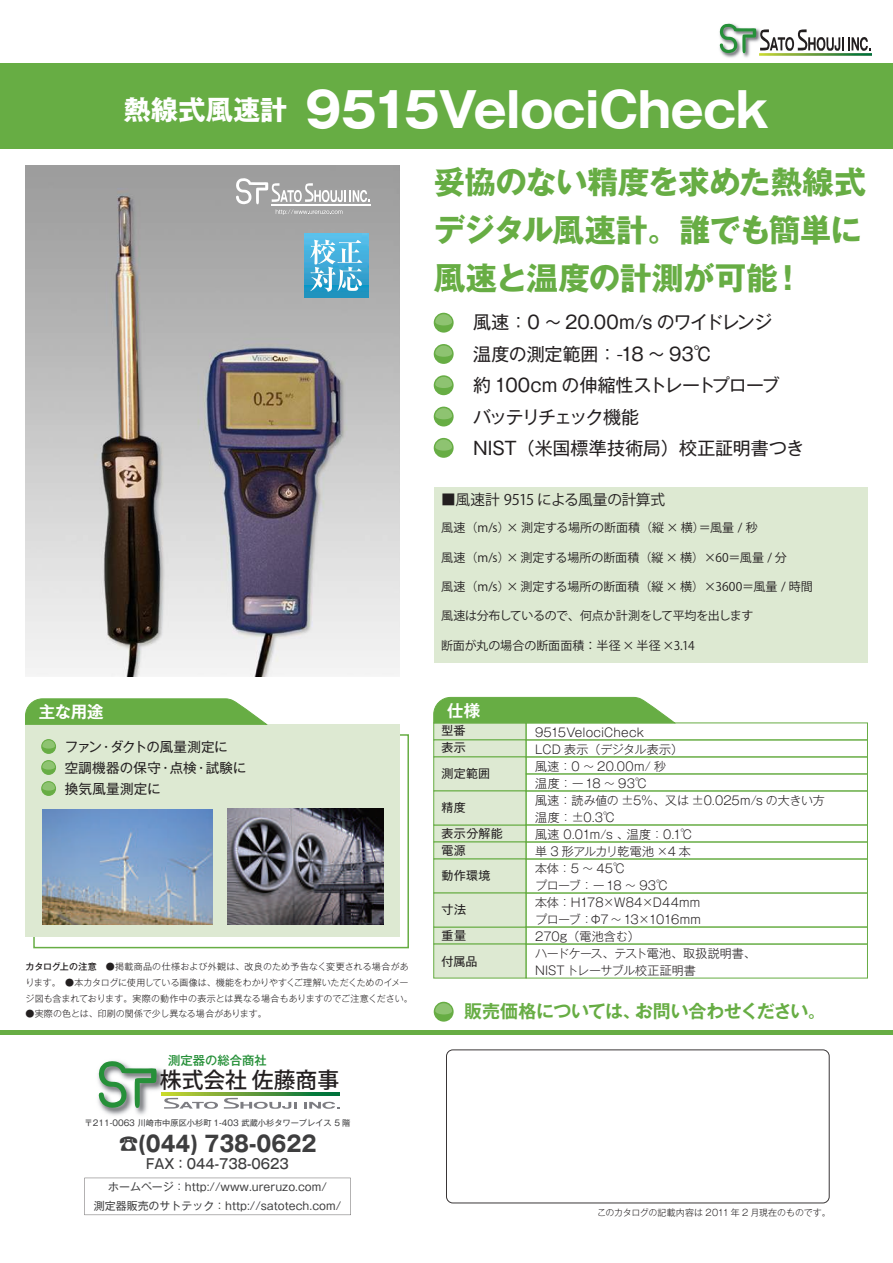
<style>
.page{position:relative;width:893px;height:1263px;background:#fff}
.page>*{position:absolute;margin:0;border:0;box-sizing:border-box;transform-origin:0 0}
.t1{font:700 48px "Gothic MB101 Pro";letter-spacing:-.015em;color:#fff}
.t2{font:700 31.5px/48px "Gothic MB101 Pro";letter-spacing:-.025em;color:#67ad44}
.t3{font:21.9px "Gothic MB101 Pro Bold 90 msp RKSJ H";color:#3e3e3f;scale:.9 1}
.t4{font:21.75px "Koz Go Pro Medium 90 msp RKSJ H";color:#231f20}
.t5{font:18px/31.5px "Gothic MB101 Pro";letter-spacing:-.015em;color:#231f20}
.t6{font:700 18px "Gothic MB101 Pro De";letter-spacing:-.02em;color:#67ad44}
.t7{font:700 16.5px "Gothic MB101 Pro De";letter-spacing:-.02em;color:#fff}
.t8{font:14.7px "Koz Go Pro";letter-spacing:-.025em;color:#231f20}
.t9{font:13.65px "Gothic MB101 Pro Medium 90 msp RKSJ H";color:#3e3e3f;scale:.9 1}
.t10{font:13.5px/21px "Gothic MB101 Pro";letter-spacing:.015em;color:#231f20}
.t11{font:12.3px "Gothic MB101 Pro Medium 90 msp RKSJ H";color:#269039}
.t12{font:300 12px/17px "Gothic MB101 Pro";color:#231f20}
.t13{font:12px "Koz Go Pro";letter-spacing:-.01em;color:#231f20}
.t14{font:12px/25.8px "Gothic MB101 Pro";letter-spacing:.02em;color:#231f20}
.t15{font:12px "Koz Go Pro";letter-spacing:-.03em;color:#231f20}
.t16{font:10.95px/19.2px "Gothic MB101 Pro Regular 90 msp RKSJ H";color:#3e3e3f;text-align:center}
.t17{font:300 9px/15.8px "Gothic MB101 Pro";color:#231f20}
.t18{font:300 9px "Gothic MB101 Pro";letter-spacing:-.02em;color:#231f20}
.t19{font:8.25px "Gothic MB101 Pro Regular 90 msp RKSJ H";color:#3e3e3f}
.s1{font-family:"Koz Go Pro"}
.s2{font-weight:500}
</style>
<div class="page">
<hr style="left:0;top:1031px;width:893px;height:4px;background:#67ad44">
<div style="left:0;top:64px;width:893px;height:85px;background:#67ad44"></div>
<img style="left:719px;top:31px;width:43px;height:27px">
<svg style="left:720px;top:23px;width:151px;height:30px"></svg>
<img style="left:760px;top:53px;width:112px;height:2px">
<div style="left:446px;top:1050px;width:383px;height:153px;border:1px solid #231f20;border-radius:6px"></div>
<img style="left:98px;top:1068px;width:69px;height:48px">
<svg style="left:99px;top:1061px;width:58px;height:47px"></svg>
<svg style="left:164px;top:1098px;width:133px;height:11px"></svg>
<svg style="left:304px;top:1101px;width:36px;height:8px"></svg>
<svg style="left:162px;top:1092px;width:178px;height:3px"></svg>
<svg style="left:84px;top:1178px;width:267px;height:37px"></svg>
<svg style="left:434px;top:1002px;width:20px;height:20px"></svg>
<svg style="left:435px;top:1003px;width:17px;height:11px"></svg>
<div style="left:434px;top:723px;width:92px;height:17px;background:#dde9d2;border:1px solid #67ad44"></div>
<div style="left:434px;top:740px;width:92px;height:17px;background:#dde9d2;border:1px solid #67ad44"></div>
<div style="left:434px;top:825px;width:92px;height:17px;background:#dde9d2;border:1px solid #67ad44"></div>
<div style="left:434px;top:842px;width:92px;height:17px;background:#dde9d2;border:1px solid #67ad44"></div>
<div style="left:434px;top:927px;width:92px;height:17px;background:#dde9d2;border:1px solid #67ad44"></div>
<div style="left:434px;top:757px;width:92px;height:34px;background:#dde9d2;border:1px solid #67ad44"></div>
<div style="left:434px;top:791px;width:92px;height:34px;background:#dde9d2"></div>
<div style="left:434px;top:859px;width:92px;height:34px;background:#dde9d2;border:1px solid #67ad44"></div>
<div style="left:434px;top:893px;width:92px;height:34px;background:#dde9d2"></div>
<div style="left:434px;top:944px;width:92px;height:34px;background:#dde9d2"></div>
<img style="left:26px;top:166px;width:374px;height:510px">
<svg style="left:433px;top:697px;width:242px;height:26px"></svg>
<svg style="left:434px;top:313px;width:20px;height:20px"></svg>
<svg style="left:435px;top:314px;width:17px;height:11px"></svg>
<svg style="left:434px;top:344px;width:20px;height:20px"></svg>
<svg style="left:435px;top:346px;width:17px;height:11px"></svg>
<div style="left:434px;top:375px;width:20px;height:20px;background:#67ad44;border-radius:50%"></div>
<svg style="left:435px;top:377px;width:17px;height:11px"></svg>
<div style="left:434px;top:407px;width:20px;height:19px;background:#67ad44;border-radius:50%"></div>
<svg style="left:435px;top:408px;width:17px;height:11px"></svg>
<div style="left:434px;top:438px;width:20px;height:20px;background:#67ad44;border-radius:50%"></div>
<svg style="left:435px;top:439px;width:17px;height:12px"></svg>
<img style="left:304px;top:234px;width:64px;height:64px">
<img style="left:310px;top:240px;width:52px;height:51px">
<div style="left:526px;top:723px;width:342px;height:17px;border:1px solid #67ad44"></div>
<div style="left:526px;top:740px;width:342px;height:17px;border:1px solid #67ad44"></div>
<div style="left:526px;top:757px;width:342px;height:17px;border:1px solid #67ad44"></div>
<div style="left:526px;top:774px;width:342px;height:17px;border:1px solid #67ad44"></div>
<div style="left:526px;top:825px;width:342px;height:17px;border:1px solid #67ad44"></div>
<div style="left:526px;top:842px;width:342px;height:17px;border:1px solid #67ad44"></div>
<div style="left:526px;top:927px;width:342px;height:17px;border:1px solid #67ad44"></div>
<div style="left:33px;top:734px;width:376px;height:214px;border:2px solid #67ad44"></div>
<div style="left:26px;top:724px;width:374px;height:213px;background:#dde9d2"></div>
<svg style="left:41px;top:739px;width:15px;height:15px"></svg>
<svg style="left:42px;top:740px;width:13px;height:8px"></svg>
<svg style="left:41px;top:760px;width:15px;height:15px"></svg>
<svg style="left:42px;top:761px;width:13px;height:8px"></svg>
<svg style="left:41px;top:781px;width:15px;height:15px"></svg>
<svg style="left:42px;top:782px;width:13px;height:8px"></svg>
<svg style="left:25px;top:698px;width:242px;height:27px"></svg>
<hr style="left:271px;top:204px;width:100px;height:2px;background:#fff">
<svg style="left:236px;top:178px;width:134px;height:37px"></svg>
<img style="left:42px;top:810px;width:170px;height:115px">
<img style="left:228px;top:809px;width:155px;height:116px">
<div style="left:434px;top:487px;width:433px;height:175px;background:#dde9d2"></div>
<div style="left:526px;top:791px;width:342px;height:34px;border:1px solid #67ad44"></div>
<div style="left:526px;top:859px;width:342px;height:34px;border:1px solid #67ad44"></div>
<div style="left:526px;top:893px;width:342px;height:34px;border:1px solid #67ad44"></div>
<div style="left:526px;top:944px;width:342px;height:34px;border:1px solid #67ad44"></div>
<h1 class="t1" style="left:124px;top:70px;width:647px"><sup>熱線式風速計</sup> 9515VelociCheck</h1>
<h3 class="t7" style="left:39px;top:698px;width:66px">主な用途</h3>
<h2 class="t2" style="left:434px;top:154px;width:434px">妥協のない精度を求めた熱線式デジタル風速計。誰でも簡単に風速と温度の計測が可能！</h2>
<h3 class="t5" style="left:473px;top:304px;width:333px">風速：0 ～ 20.00m/s のワイドレンジ<br>温度の測定範囲：<span class="s1">-</span>18 ～ 93℃<br>約 100cm の伸縮性ストレートプローブ<br>バッテリチェック機能<br>NIST（米国標準技術局）校正証明書つき</h3>
<p class="t8" style="left:441px;top:490px;width:225px">■風速計 9515 による風量の計算式</p>
<p class="t13" style="left:441px;top:520px;width:318px">風速（m/s）× 測定する場所の断面積（縦 × 横）＝風量 / 秒</p>
<p class="t13" style="left:441px;top:549px;width:347px">風速（m/s）× 測定する場所の断面積（縦 × 横）×60＝風量 / 分</p>
<p class="t13" style="left:441px;top:579px;width:373px">風速（m/s）× 測定する場所の断面積（縦 × 横）×3600＝風量 / 時間</p>
<p class="t15" style="left:441px;top:608px;width:314px">風速は分布しているので、何点か計測をして平均を出します</p>
<p class="t13" style="left:441px;top:637px;width:255px">断面が丸の場合の断面面積：半径× 半径×3.14</p>
<h3 class="t7" style="left:447px;top:697px;width:34px">仕様</h3>
<p class="t14" style="left:442px;top:720px;width:26px;line-height:17px">型番表示</p>
<p class="t14" style="left:442px;top:759px;width:50px">測定範囲</p>
<p class="t14" style="left:442px;top:792px;width:63px">精度<br>表示分解能</p>
<p class="t14" style="left:442px;top:836px;width:50px">電源<br>動作環境</p>
<p class="t14" style="left:442px;top:895px;width:37px">寸法重量付属品</p>
<p class="t12" style="left:535px;top:722px;width:291px">9515VelociCheck<br>LCD 表示（デジタル表示）<br>風速：0 ～ 20.00m/ 秒<br>温度：ー18 ～ 93℃<br>風速：読み値の ±5％、又は ±0.025m/s の大きい方温度：±0.3℃<br>風速 0.01m/s 、温度：0.1℃<br>単 3 形アルカリ乾電池 ×4 本<br>本体：5 ～ 45℃<br>プローブ：ー18 ～ 93℃<br>本体：H178×W84×D44mm　<br>プローブ：Φ7 ～ 13×1016mm<br>270g（電池含む）<br>ハードケース、テスト電池、取扱説明書、<br>NISTトレーサブル校正証明書</p>
<p class="t10" style="left:65px;top:735px;width:183px">ファン・ダクトの風量測定に<br>空調機器の保守・点検・試験に換気風量測定に</p>
<p class="t17" style="left:26px;top:957px;width:389px"><span class="s2">カタログ上の注意　</span>●掲載商品の仕様および外観は、改良のため予告なく変更される場合があります。　●本カタログに使用している画像は、機能をわかりやすくご理解いただくためのイメージ図も含まれております。実際の動作中の表示とは異なる場合もありますのでご注意ください。</p>
<p class="t17" style="left:26px;top:1005px;width:243px">●実際の色とは、印刷の関係で少し異なる場合があります。</p>
<h3 class="t6" style="left:464px;top:996px;width:363px">販売価格については、お問い合わせください。</h3>
<p class="t11" style="left:168px;top:1050px;width:100px">測定器の総合商社</p>
<h3 class="t4" style="left:160px;top:1066px;width:181px">株式会社 佐藤商事</h3>
<p class="t19" style="left:85px;top:1116px;width:267px">〒211-0063 川崎市中原区小杉町 1-403 武蔵小杉タワープレイス 5 階</p>
<h3 class="t3" style="left:119px;top:1125px;width:221px">☎(044) 738-0622</h3>
<p class="t9" style="left:146px;top:1153px;width:160px">FAX：044-738-0623</p>
<p class="t16" style="left:94px;top:1175px;width:249px">ホームページ：http://www.ureruzo.com/<br>測定器販売のサトテック：http://satotech.com/</p>
<p class="t18" style="left:597px;top:1205px;width:235px">このカタログの記載内容は 2011 年 2 月現在のものです。</p>
</div>
